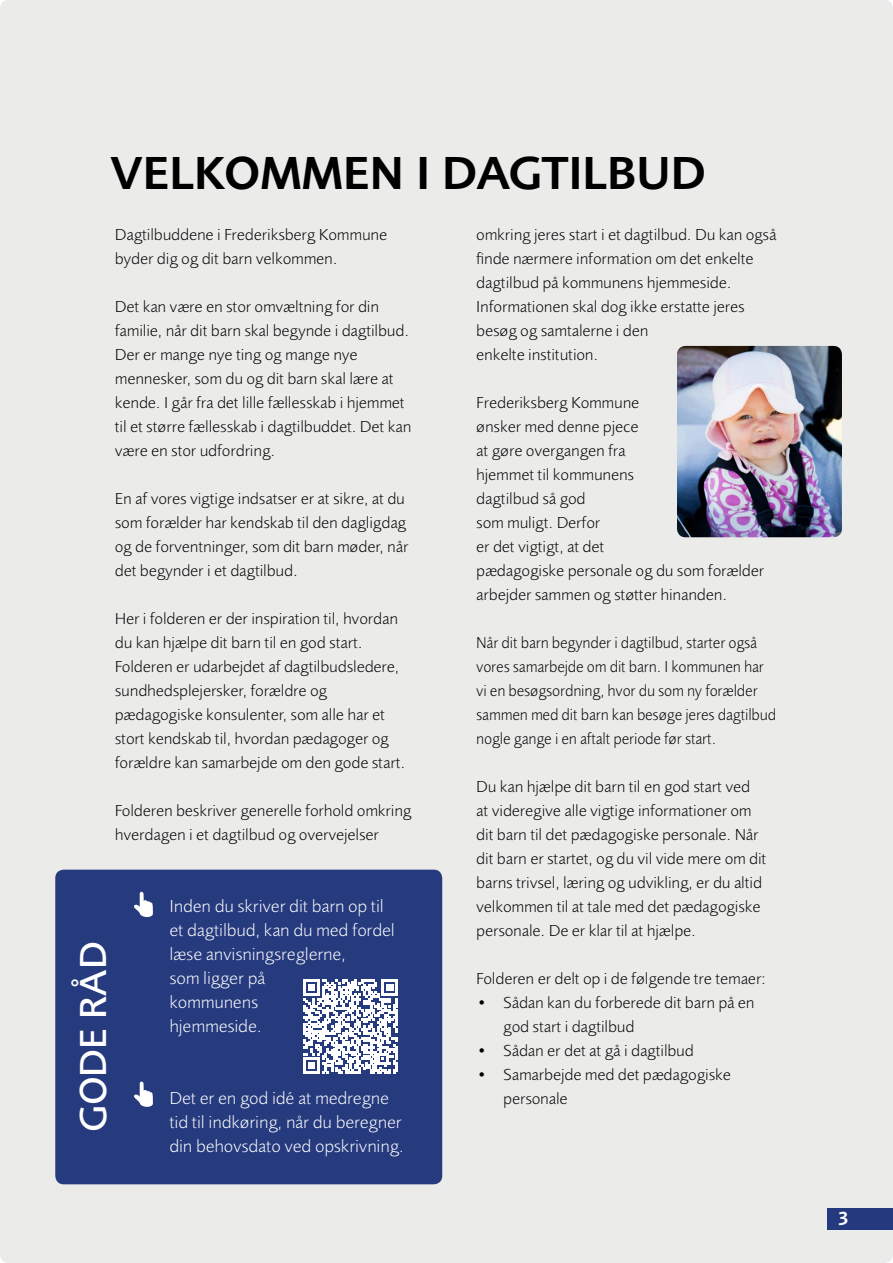
<style>
.page{position:relative;width:893px;height:1263px;background:#ebecea}
.page>*{position:absolute;margin:0;border:0;box-sizing:border-box;transform-origin:0 0}
.t1{font:48px "Foundry Sans Demi";color:#000}
.t2{font:500 39px "Foundry Sans";color:#fff}
.t3{font:19.5px "Foundry Sans Demi";color:#fff}
.t4{font:300 18px/24px "Foundry Sans";color:#fff}
.t5{font:300 16.5px/24px "Foundry Sans";color:#000}
.t6{font:300 16.5px/24px "Foundry Sans";color:#000;scale:.93 1}
</style>
<div class="page">
<img style="left:677px;top:346px;width:165px;height:191px">
<div style="left:55px;top:870px;width:387px;height:314px;background:#263a7e;border-radius:9px"></div>
<svg style="left:134px;top:891px;width:19px;height:26px"></svg>
<svg style="left:134px;top:1081px;width:19px;height:26px"></svg>
<div style="left:827px;top:1208px;width:66px;height:21px;background:#253a7e"></div>
<svg style="left:303px;top:979px;width:95px;height:95px"></svg>
<h1 class="t1" style="left:111px;top:145px;width:597px">VELKOMMEN I DAGTILBUD</h1>
<p class="t5" style="left:115px;top:222px;width:274px">Dagtilbuddene i Frederiksberg Kommune byder dig og dit barn velkommen.</p>
<p class="t5" style="left:115px;top:294px;width:298px">Det kan være en stor omvæltning for din familie, når dit barn skal begynde i dagtilbud.<br>Der er mange nye ting og mange nye mennesker, som du og dit barn skal lære at kende. I går fra det lille fællesskab i hjemmet til et større fællesskab i dagtilbuddet. Det kan være en stor udfordring.</p>
<p class="t5" style="left:115px;top:487px;width:295px">En af vores vigtige indsatser er at sikre, at du som forælder har kendskab til den dagligdag og de forventninger, som dit barn møder, når det begynder i et dagtilbud.</p>
<p class="t5" style="left:115px;top:607px;width:292px">Her i folderen er der inspiration til, hvordan du kan hjælpe dit barn til en god start.<br>Folderen er udarbejdet af dagtilbudsledere, sundhedsplejersker, forældre og pædagogiske konsulenter, som alle har et stort kendskab til, hvordan pædagoger og forældre kan samarbejde om den gode start.</p>
<p class="t5" style="left:115px;top:799px;width:298px">Folderen beskriver generelle forhold omkring hverdagen i et dagtilbud og overvejelser</p>
<p class="t5" style="left:476px;top:223px;width:302px">omkring jeres start i et dagtilbud. Du kan også finde nærmere information om det enkelte dagtilbud på kommunens hjemmeside.<br>Informationen skal dog ikke erstatte jeres besøg og samtalerne i den<br>enkelte institution.</p>
<p class="t5" style="left:476px;top:391px;width:289px">Frederiksberg Kommune<br>ønsker med denne pjece<br>at gøre overgangen fra<br>hjemmet til kommunens<br>dagtilbud så god<br>som muligt. Derfor<br>er det vigtigt, at det<br>pædagogiske personale og du som forælder arbejder sammen og støtter hinanden.</p>
<p class="t6" style="left:476px;top:630px;width:324px">Når dit barn begynder i dagtilbud, starter også vores samarbejde om dit barn. I kommunen har vi en besøgsordning, hvor du som ny forælder sammen med dit barn kan besøge jeres dagtilbud nogle gange i en aftalt periode før start.</p>
<p class="t5" style="left:476px;top:774px;width:292px">Du kan hjælpe dit barn til en god start ved<br>at videregive alle vigtige informationer om dit barn til det pædagogiske personale. Når dit barn er startet, og du vil vide mere om dit barns trivsel, læring og udvikling, er du altid velkommen til at tale med det pædagogiske personale. De er klar til at hjælpe.</p>
<p class="t5" style="left:476px;top:967px;width:291px">Folderen er delt op i de følgende tre temaer:</p>
<p class="t5" style="left:503px;top:990px;width:253px;text-indent:-27px">• Sådan kan du forberede dit barn på en god start i dagtilbud</p>
<p class="t5" style="left:476px;top:1038px;width:219px">• Sådan er det at gå i dagtilbud</p>
<p class="t5" style="left:503px;top:1062px;width:229px;text-indent:-27px">• Samarbejde med det pædagogiske personale</p>
<p class="t4" style="left:169px;top:894px;width:227px;text-indent:-27px">• Inden du skriver dit barn op til et dagtilbud, kan du med fordel læse anvisningsreglerne,<br>som ligger på<br>kommunens<br>hjemmeside.</p>
<h2 class="t2" style="left:70px;top:1132px;width:193px;rotate:-90deg">GODE RÅD</h2>
<p class="t4" style="left:169px;top:1086px;width:236px;text-indent:-27px">• Det er en god idé at medregne tid til indkøring, når du beregner din behovsdato ved opskrivning.</p>
<p class="t3" style="left:838px;top:1207px;width:13px">3</p>
</div>
